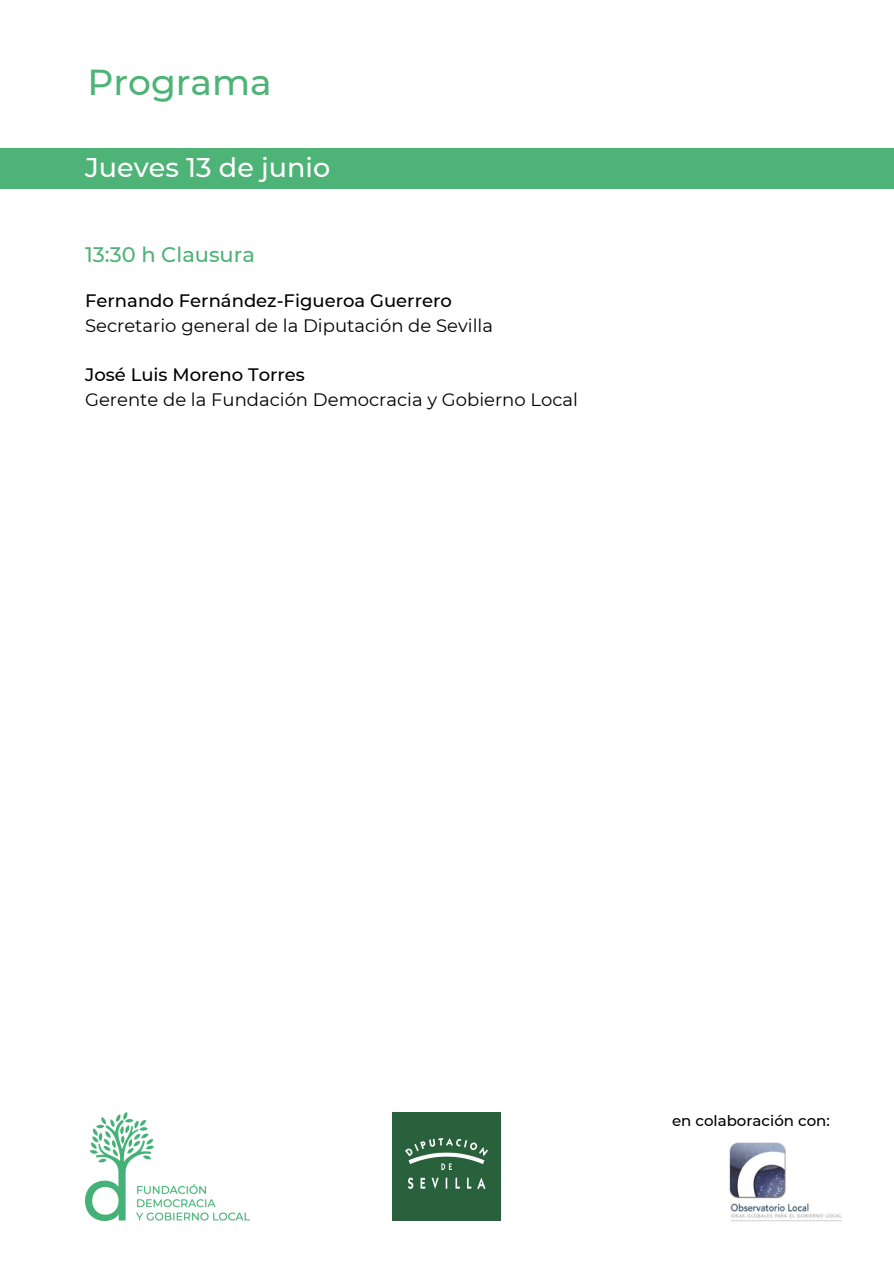
<style>
.page{position:relative;width:894px;height:1264px;background:#fff}
.page>*{position:absolute;margin:0;border:0;box-sizing:border-box;transform-origin:0 0}
.t1{font:500 36px "Montserrat";color:#4db376}
.t2{font:500 27px "Montserrat";color:#fff}
.t3{font:500 21px "Montserrat";color:#4db376}
.t4{font:18px/24.8px "Montserrat";color:#000}
.t5{font:500 15px "Montserrat";color:#000}
.s1{font-weight:500}
</style>
<div class="page">
<div style="left:0;top:148px;width:893px;height:40px;background:#4db376"></div>
<img style="left:85px;top:1112px;width:164px;height:108px">
<img style="left:392px;top:1112px;width:108px;height:108px">
<img style="left:729px;top:1142px;width:113px;height:80px">
<p class="t1" style="left:87px;top:60px;width:186px">Programa</p>
<h1 class="t2" style="left:85px;top:150px;width:246px">Jueves 13 de junio</h1>
<h2 class="t3" style="left:85px;top:242px;width:171px">13:30 h Clausura</h2>
<h3 class="t4" style="left:85px;top:288px;width:409px"><span class="s1">Fernando Fernández-Figueroa Guerrero<br></span>Secretario general de la Diputación de Sevilla</h3>
<h4 class="t4" style="left:85px;top:362px;width:494px"><span class="s1">José Luis Moreno Torres<br></span>Gerente de la Fundación Democracia y Gobierno Local</h4>
<p class="t5" style="left:671px;top:1111px;width:159px">en colaboración con:</p>
</div>
